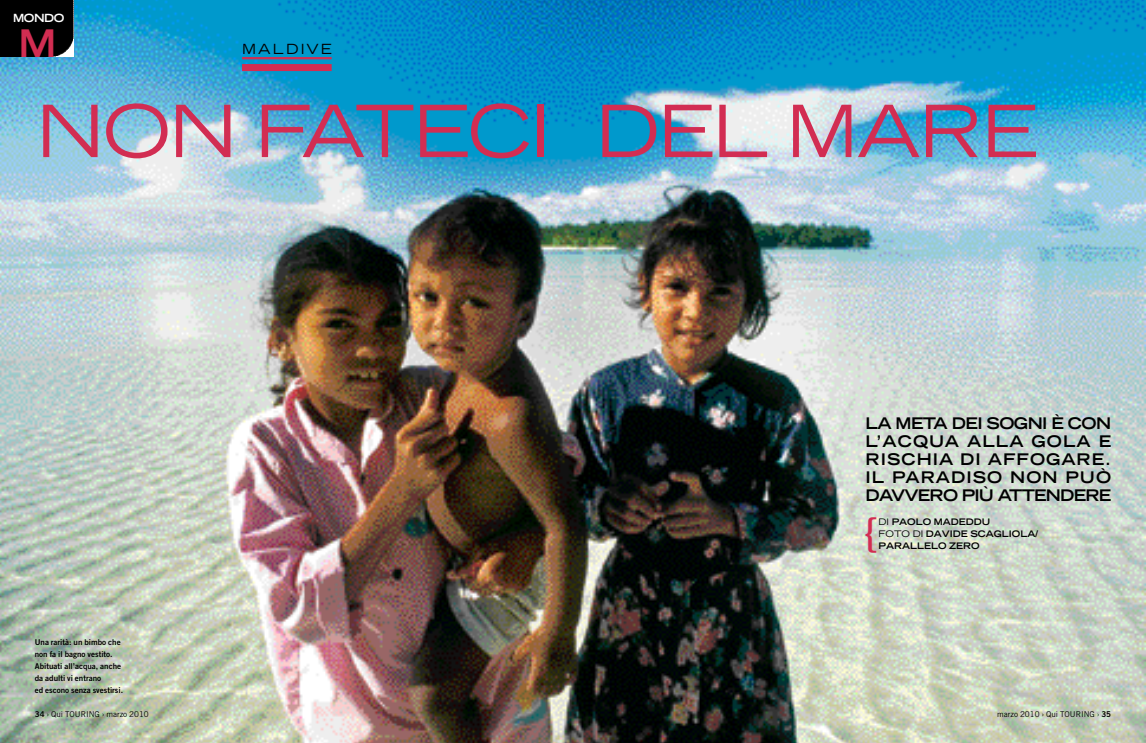
<style>
.page{position:relative;width:1146px;height:743px;background:#fff}
.page>*{position:absolute;margin:0;border:0;box-sizing:border-box;transform-origin:0 0}
.t1{font:expanded 72px "Trade Gothic LH";letter-spacing:-.02em;color:#d22d52}
.t2{font:expanded 45px "Trade Gothic LH";color:#d22d52}
.t3{font:700 expanded 38px "Trade Gothic LH";color:#d22d52}
.t4{font:700 expanded 16px/18px "Trade Gothic LH";letter-spacing:.065em;color:#000;text-align:justify}
.t5{font:expanded 14px "Trade Gothic LH";letter-spacing:.16em;color:#000}
.t6{font:700 expanded 11.2px "Trade Gothic LH";letter-spacing:-.045em;color:#fff}
.t7{font:700 expanded 9px/12px "Trade Gothic LH";color:#000}
.t8{font:8px/12px "Trade Gothic Bold Two";color:#000}
.t9{font:8px "Trade Gothic";color:#000}
.s1{font-weight:400}
.s2{font-family:"Trade Gothic Bold Two"}
</style>
<div class="page">
<img style="left:0;top:0;width:1145px;height:743px">
<div style="left:0;top:0;width:74px;height:57px;background:#000"></div>
<hr style="left:242px;top:57px;width:89px;height:2px;background:#d22d52">
<div style="left:242px;top:64px;width:89px;height:7px;background:#d22d52"></div>
<h3 class="t6" style="left:13px;top:14px;width:53px">MONDO</h3>
<h3 class="t3" style="left:19px;top:29px;width:39px">M</h3>
<h3 class="t5" style="left:242px;top:44px;width:91px">MALDIVE</h3>
<h1 class="t1" style="left:36px;top:105px;width:1002px">NON FATECI DEL MARE</h1>
<h3 class="t4" style="left:865px;top:415px;width:247px">LA META DEI SOGNI È CON L’ACQUA ALLA GOLA E RISCHIA DI AFFOGARE.<br>IL PARADISO NON PUÒ DAVVERO PIÙ ATTENDERE</h3>
<p class="t8" style="left:35px;top:637px;width:90px">Una rarità: un bimbo che non fa il bagno vestito.<br>Abituati all’acqua, anche da adulti vi entrano<br>ed escono senza svestirsi.</p>
<h2 class="t2" style="left:863px;top:517px;width:16px">{</h2>
<p class="t7" style="left:878px;top:516px;width:161px"><span class="s1">DI</span> PAOLO MADEDDU<br><span class="s1">FOTO DI</span> DAVIDE SCAGLIOLA/<br>PARALLELO ZERO</p>
<p class="t9" style="left:35px;top:711px;width:115px"><span class="s2">34</span> › Qui TOURING › marzo 2010</p>
<p class="t9" style="left:997px;top:711px;width:115px">marzo 2010 › Qui TOURING › <span class="s2">35</span></p>
</div>
